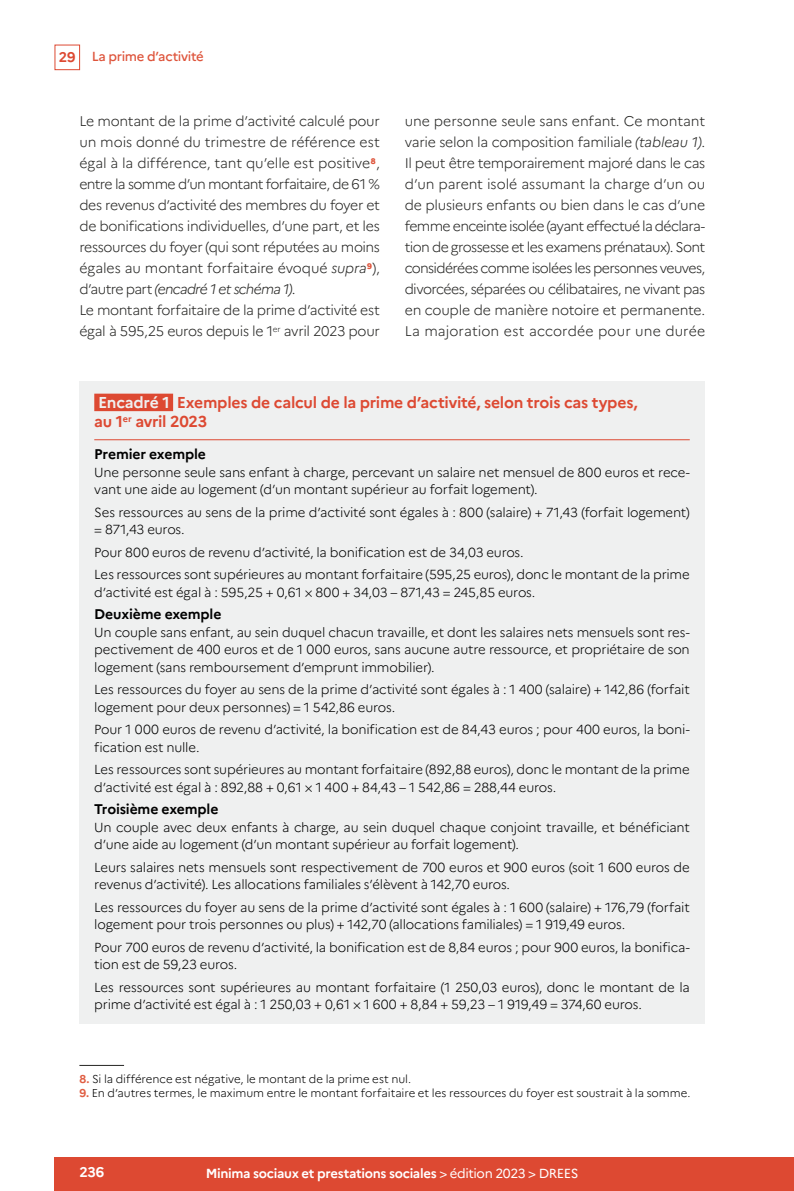
<style>
.page{position:relative;width:794px;height:1191px;background:#fff}
.page>*{position:absolute;margin:0;border:0;box-sizing:border-box;transform-origin:0 0}
.t1{font:700 15.75px/19.2px "Marianne";letter-spacing:-.015em;color:#dd4932}
.t2{font:300 14px/21px "Marianne";letter-spacing:-.025em;color:#252523}
.t3{font:700 14px "Marianne";letter-spacing:-.01em;color:#000}
.t4{font:700 14px "Marianne";color:#fff}
.t5{font:300 13.12px/17.5px "Marianne";letter-spacing:-.015em;color:#000}
.t6{font:700 13.12px "Marianne";letter-spacing:-.025em;color:#fff}
.t7{font:500 13.12px "Marianne";letter-spacing:-.02em;color:#de543b}
.t8{font:300 11.38px "Marianne";letter-spacing:-.005em;color:#000}
.s1{font-weight:700;font-size:14px;color:#dd4932}
.s2{font-style:italic}
.s3{color:#eff0f0}
.s4{font-weight:700;color:#e05e43}
.s5{font-weight:400}
</style>
<div class="page">
<div style="left:55px;top:45px;width:25px;height:25px;border:1px solid #dd4932"></div>
<div style="left:55px;top:1157px;width:739px;height:34px;background:#dd4932"></div>
<div style="left:79px;top:381px;width:625px;height:643px;background:#eff0f0"></div>
<div style="left:94px;top:394px;width:79px;height:17px;background:#dd4932"></div>
<hr style="left:94px;top:439px;width:596px;height:1px;background:#dd4932">
<hr style="left:79px;top:1065px;width:45px;height:1px;background:#252523">
<p class="t7" style="left:59px;top:49px;width:146px"><span class="s1">29</span> La prime d’activité</p>
<p class="t2" style="left:79px;top:111px;width:302px">Le montant de la prime d’activité calculé pour un mois donné du trimestre de référence est égal à la différence, tant qu’elle est positive<sup>8</sup>, entre la somme d’un montant forfaitaire, de 61 % des revenus d’activité des membres du foyer et de bonifications individuelles, d’une part, et les ressources du foyer (qui sont réputées au moins égales au montant forfaitaire évoqué <span class="s2">supra</span><sup>9</sup>), d’autre part <span class="s2">(encadré 1 et schéma 1)</span>.<br>Le montant forfaitaire de la prime d’activité est égal à 595,25 euros depuis le 1<sup>er</sup> avril 2023 pour</p>
<p class="t2" style="left:405px;top:111px;width:302px;text-align:justify">une personne seule sans enfant. Ce montant varie selon la composition familiale <span class="s2">(tableau 1)</span>.<br>Il peut être temporairement majoré dans le cas d’un parent isolé assumant la charge d’un ou de plusieurs enfants ou bien dans le cas d’une femme enceinte isolée (ayant effectué la déclara&shy;tion de grossesse et les examens prénataux). Sont considérées comme isolées les personnes veuves, divorcées, séparées ou célibataires, ne vivant pas en couple de manière notoire et permanente.<br>La majoration est accordée pour une durée</p>
<p class="t1" style="left:94px;top:392px;width:545px"><span class="s3">Encadré 1</span> Exemples de calcul de la prime d’activité, selon trois cas types, au 1<sup>er</sup> avril 2023</p>
<p class="t3" style="left:94px;top:446px;width:113px">Premier exemple</p>
<p class="t5" style="left:94px;top:463px;width:597px">Une personne seule sans enfant à charge, percevant un salaire net mensuel de 800 euros et rece&shy;vant une aide au logement (d’un montant supérieur au forfait logement).</p>
<p class="t5" style="left:94px;top:503px;width:597px">Ses ressources au sens de la prime d’activité sont égales à : 800 (salaire) + 71,43 (forfait logement) = 871,43 euros.</p>
<p class="t5" style="left:94px;top:541px;width:597px;line-height:22.4px">Pour 800 euros de revenu d’activité, la bonification est de 34,03 euros.<br>Les ressources sont supérieures au montant forfaitaire (595,25 euros), donc le montant de la prime</p>
<p class="t5" style="left:94px;top:583px;width:442px">d’activité est égal à : 595,25 + 0,61 × 800 + 34,03 – 871,43 = 245,85 euros.</p>
<p class="t3" style="left:94px;top:605px;width:129px">Deuxième exemple</p>
<p class="t5" style="left:94px;top:623px;width:597px;text-align:justify">Un couple sans enfant, au sein duquel chacun travaille, et dont les salaires nets mensuels sont res&shy;pectivement de 400 euros et de 1 000 euros, sans aucune autre ressource, et propriétaire de son logement (sans remboursement d’emprunt immobilier).</p>
<p class="t5" style="left:94px;top:680px;width:597px">Les ressources du foyer au sens de la prime d’activité sont égales à : 1 400 (salaire) + 142,86 (forfait logement pour deux personnes) = 1 542,86 euros.</p>
<p class="t5" style="left:94px;top:720px;width:597px">Pour 1 000 euros de revenu d’activité, la bonification est de 84,43 euros ; pour 400 euros, la boni&shy;fication est nulle.</p>
<p class="t5" style="left:94px;top:760px;width:597px">Les ressources sont supérieures au montant forfaitaire (892,88 euros), donc le montant de la prime d’activité est égal à : 892,88 + 0,61 × 1 400 + 84,43 – 1 542,86 = 288,44 euros.</p>
<p class="t3" style="left:94px;top:800px;width:126px">Troisième exemple</p>
<p class="t5" style="left:94px;top:818px;width:597px">Un couple avec deux enfants à charge, au sein duquel chaque conjoint travaille, et bénéficiant d’une aide au logement (d’un montant supérieur au forfait logement).</p>
<p class="t5" style="left:94px;top:858px;width:597px">Leurs salaires nets mensuels sont respectivement de 700 euros et 900 euros (soit 1 600 euros de revenus d’activité). Les allocations familiales s’élèvent à 142,70 euros.</p>
<p class="t5" style="left:94px;top:898px;width:597px">Les ressources du foyer au sens de la prime d’activité sont égales à : 1 600 (salaire) + 176,79 (forfait logement pour trois personnes ou plus) + 142,70 (allocations familiales) = 1 919,49 euros.</p>
<p class="t5" style="left:94px;top:938px;width:597px">Pour 700 euros de revenu d’activité, la bonification est de 8,84 euros ; pour 900 euros, la bonifica&shy;tion est de 59,23 euros.</p>
<p class="t5" style="left:94px;top:978px;width:597px">Les ressources sont supérieures au montant forfaitaire (1 250,03 euros), donc le montant de la prime d’activité est égal à : 1 250,03 + 0,61 × 1 600 + 8,84 + 59,23 – 1 919,49 = 374,60 euros.</p>
<p class="t8" style="left:79px;top:1072px;width:333px"><span class="s4">8.</span> Si la différence est négative, le montant de la prime est nul.</p>
<p class="t8" style="left:79px;top:1085px;width:612px"><span class="s4">9.</span> En d’autres termes, le maximum entre le montant forfaitaire et les ressources du foyer est soustrait à la somme.</p>
<p class="t4" style="left:79px;top:1163px;width:26px">236</p>
<p class="t6" style="left:206px;top:1165px;width:374px">Minima sociaux et prestations sociales <span class="s5">&gt; édition 2023 &gt; DREES</span></p>
</div>
